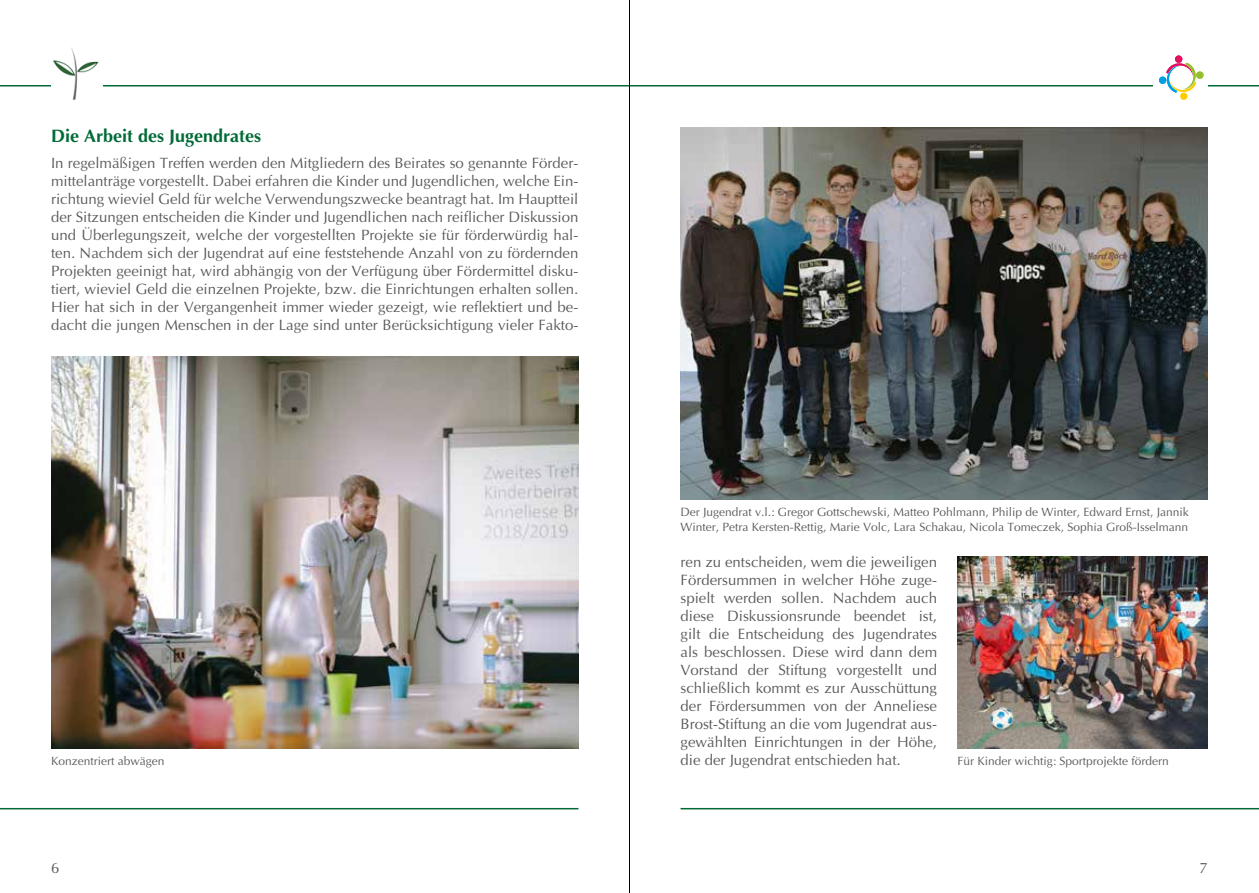
<style>
.page{position:relative;width:1259px;height:893px;background:#fff}
.page>*{position:absolute;margin:0;border:0;box-sizing:border-box;transform-origin:0 0}
.t1{font:700 18px "Optima";color:#006a36}
.t2{font:15px/18px "Optima";color:#575756;text-align:justify}
.t3{font:12px/14.4px "Optima";color:#575756}
</style>
<div class="page">
<img style="left:680px;top:128px;width:528px;height:371px">
<img style="left:51px;top:356px;width:527px;height:392px">
<img style="left:957px;top:556px;width:251px;height:192px">
<hr style="left:0;top:85px;width:1259px;height:1px;background:#006a36">
<hr style="left:0;top:808px;width:578px;height:1px;background:#006a36">
<hr style="left:680px;top:808px;width:579px;height:1px;background:#006a36">
<img style="left:51px;top:48px;width:51px;height:52px">
<div style="left:1153px;top:55px;width:54px;height:45px;background:#fff"></div>
<svg style="left:1159px;top:55px;width:49px;height:45px"></svg>
<hr style="left:629px;top:0;width:1px;height:893px;background:#000">
<p class="t1" style="left:51px;top:124px;width:212px">Die Arbeit des Jugendrates</p>
<p class="t2" style="left:51px;top:154px;width:529px">In regelmäßigen Treffen werden den Mitgliedern des Beirates so genannte Förder&shy;mittelanträge vorgestellt. Dabei erfahren die Kinder und Jugendlichen, welche Ein&shy;richtung wieviel Geld für welche Verwendungszwecke beantragt hat. Im Hauptteil der Sitzungen entscheiden die Kinder und Jugendlichen nach reiflicher Diskussion und Überlegungszeit, welche der vorgestellten Projekte sie für förderwürdig hal&shy;ten. Nachdem sich der Jugendrat auf eine feststehende Anzahl von zu fördernden Projekten geeinigt hat, wird abhängig von der Verfügung über Fördermittel disku&shy;tiert, wieviel Geld die einzelnen Projekte, bzw. die Einrichtungen erhalten sollen.<br>Hier hat sich in der Vergangenheit immer wieder gezeigt, wie reflektiert und be&shy;dacht die jungen Menschen in der Lage sind unter Berücksichtigung vieler Fakto-</p>
<p class="t3" style="left:680px;top:505px;width:510px">Der Jugendrat v.l.: Gregor Gottschewski, Matteo Pohlmann, Philip de Winter, Edward Ernst, Jannik<br>Winter, Petra Kersten-Rettig, Marie Volc, Lara Schakau, Nicola Tomeczek, Sophia Groß-Isselmann</p>
<p class="t2" style="left:680px;top:553px;width:258px">ren zu entscheiden, wem die jeweiligen Fördersummen in welcher Höhe zuge&shy;spielt werden sollen. Nachdem auch diese Diskussionsrunde beendet ist, gilt die Entscheidung des Jugendrates als beschlossen. Diese wird dann dem Vorstand der Stiftung vorgestellt und schließlich kommt es zur Ausschüttung der Fördersummen von der Anneliese Brost-Stiftung an die vom Jugendrat aus&shy;gewählten Einrichtungen in der Höhe,</p>
<p class="t3" style="left:51px;top:754px;width:115px">Konzentriert abwägen</p>
<p class="t2" style="left:680px;top:751px;width:222px">die der Jugendrat entschieden hat.</p>
<p class="t3" style="left:957px;top:754px;width:213px">Für Kinder wichtig: Sportprojekte fördern</p>
<p class="t2" style="left:51px;top:859px;width:10px">6</p>
<p class="t2" style="left:1199px;top:859px;width:10px">7</p>
</div>
